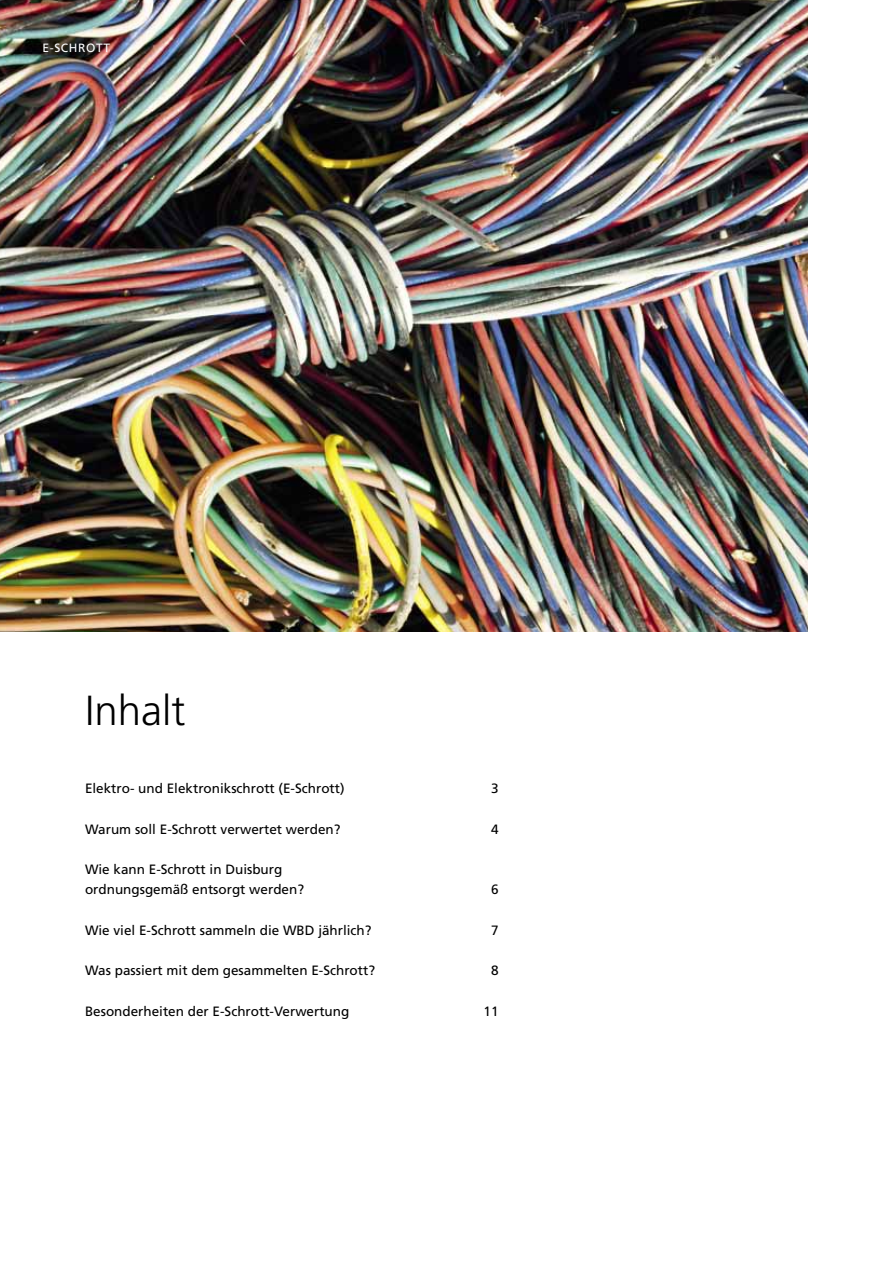
<style>
.page{position:relative;width:893px;height:1263px;background:#fff}
.page>*{position:absolute;margin:0;border:0;box-sizing:border-box;transform-origin:0 0}
.t1{font:300 42px "Frutiger";color:#000}
.t2{font:13.5px/20.2px "Frutiger";color:#000}
.t3{font:12px "Frutiger";color:#fff}
</style>
<div class="page">
<img style="left:0;top:0;width:808px;height:631px">
<p class="t3" style="left:43px;top:41px;width:21px">E-schr</p>
<p class="t3" style="left:86px;top:41px;width:18px">ott</p>
<h1 class="t1" style="left:85px;top:686px;width:102px">Inhalt</h1>
<p class="t2" style="left:85px;top:778px;width:261px">Elektro- und Elektronikschrott (E-Schrott)</p>
<p class="t2" style="left:491px;top:778px;width:9px">3</p>
<p class="t2" style="left:85px;top:819px;width:257px">Warum soll E-Schrott verwertet werden?</p>
<p class="t2" style="left:491px;top:819px;width:9px">4</p>
<p class="t2" style="left:85px;top:859px;width:221px">Wie kann E-Schrott in Duisburg ordnungsgemäß entsorgt werden?</p>
<p class="t2" style="left:491px;top:879px;width:9px">6</p>
<p class="t2" style="left:85px;top:920px;width:288px">Wie viel E-Schrott sammeln die WBD jährlich?</p>
<p class="t2" style="left:491px;top:920px;width:9px">7</p>
<p class="t2" style="left:85px;top:960px;width:292px">Was passiert mit dem gesammelten E-Schrott?</p>
<p class="t2" style="left:491px;top:960px;width:9px">8</p>
<p class="t2" style="left:85px;top:1001px;width:266px">Besonderheiten der E-Schrott-Verwertung</p>
<p class="t2" style="left:484px;top:1001px;width:17px">11</p>
</div>
